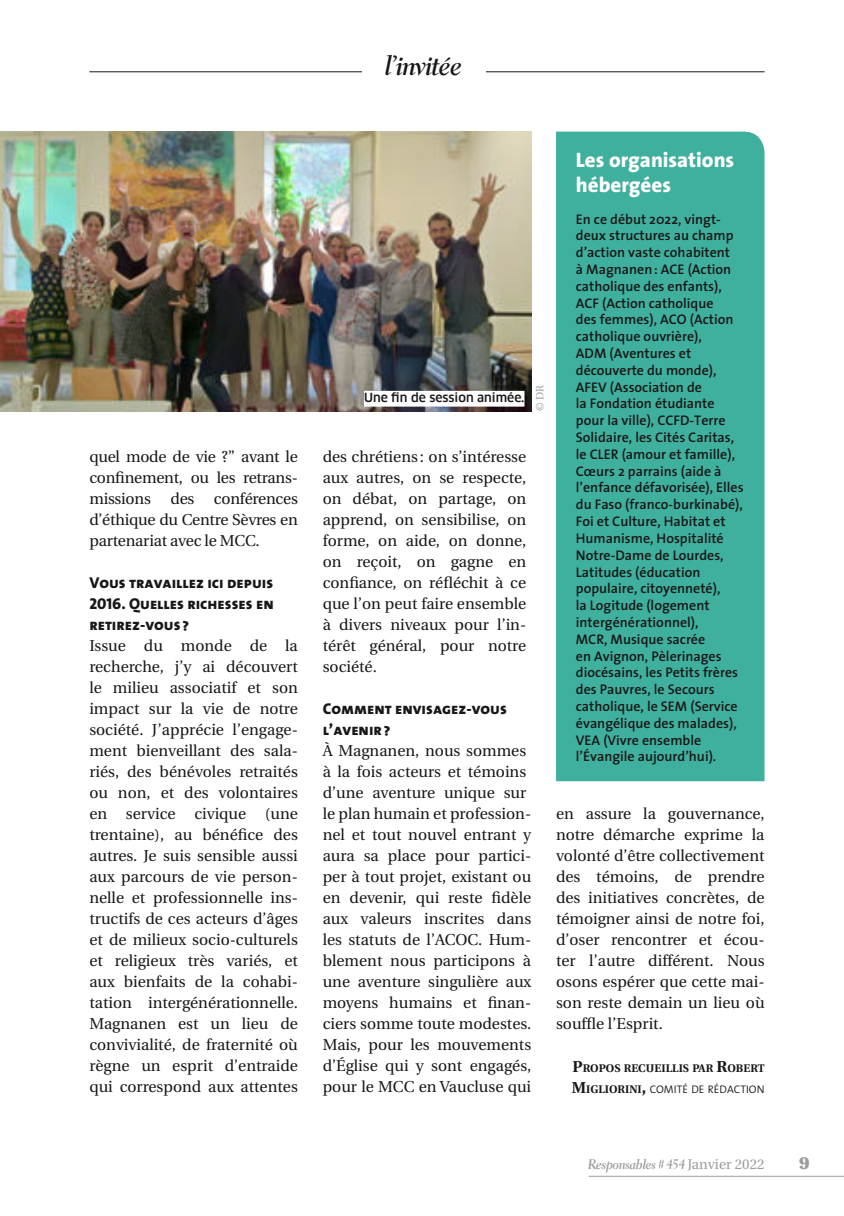
<style>
.page{position:relative;width:844px;height:1216px;background:#fff}
.page>*{position:absolute;margin:0;border:0;box-sizing:border-box;transform-origin:0 0}
.t1{font:28px "Electra LH Bold Cursive Display";color:#181716}
.t2{font:800 21px/25.2px "The Sans";color:#fff}
.t3{font:900 17.5px "Utopia";color:#9c9c9c}
.t4{font:15.75px/21px "Utopia";color:#181716;text-align:justify}
.t5{font:15.75px/21px "The Sans Extra Bold Caps";color:#181716;text-align:justify}
.t6{font:600 14px/16.8px "The Sans";color:#181716}
.t7{font:14px "Electra LH Bold Cursive Display";color:#9c9c9c}
.t8{font:500 12.25px "Clan";color:#181716}
.t9{font:11.03px "The Sans Semi Light Caps";color:#181716}
.t10{font:700 11.03px "Utopia";color:#181716}
.t11{font:10.5px "Utopia";color:#9c9c9c}
.s1{font-size:15.75px}
.s2{font-family:"Utopia";font-weight:700;font-size:15.75px}
.s3{font-family:"Utopia";font-weight:700}
.s4{font-family:"Utopia"}
</style>
<div class="page">
<hr style="left:89px;top:71px;width:675px;height:1px;background:#181716">
<hr style="left:588px;top:1175px;width:255px;height:1px;background:#9c9c9c">
<img style="left:0;top:132px;width:531px;height:279px">
<div style="left:364px;top:391px;width:160px;height:15px;background:#fff"></div>
<div style="left:556px;top:132px;width:208px;height:649px;background:#3faf9e"></div>
<div style="left:361px;top:55px;width:124px;height:51px;background:#fff"></div>
<h1 class="t1" style="left:385px;top:55px;width:78px">l’invitée</h1>
<p class="t4" style="left:89px;top:446px;width:210px">quel mode de vie ?” avant le confinement, ou les retrans&shy;missions des conférences d’éthique du Centre Sèvres en partenariat avec le MCC.</p>
<p class="t5" style="left:89px;top:573px;width:186px">Vous travaillez ici depuis 2016. Quelles richesses en retirez-vous ?</p>
<p class="t4" style="left:89px;top:635px;width:210px">Issue du monde de la recherche, j’y ai découvert le milieu associatif et son impact sur la vie de notre société. J’apprécie l’engage&shy;ment bienveillant des sala&shy;riés, des bénévoles retraités ou non, et des volontaires en service civique (une trentaine), au bénéfice des autres. Je suis sensible aussi aux parcours de vie person&shy;nelle et professionnelle ins&shy;tructifs de ces acteurs d’âges et de milieux socio-culturels et religieux très variés, et aux bienfaits de la cohabi&shy;tation intergénérationnelle.<br>Magnanen est un lieu de convivialité, de fraternité où règne un esprit d’entraide qui correspond aux attentes</p>
<p class="t8" style="left:364px;top:391px;width:162px">Une fin de session animée.</p>
<p class="t11" style="left:534px;top:411px;width:27px;rotate:-90deg">© DR</p>
<p class="t4" style="left:322px;top:446px;width:205px">des chrétiens : on s’intéresse aux autres, on se respecte, on débat, on partage, on apprend, on sensibilise, on forme, on aide, on donne, on reçoit, on gagne en confiance, on réfléchit à ce que l’on peut faire ensemble à divers niveaux pour l’in&shy;térêt général, pour notre société.</p>
<p class="t5" style="left:322px;top:699px;width:186px">Comment envisagez-vous l’avenir ?</p>
<p class="t4" style="left:322px;top:740px;width:210px;text-align:left">À Magnanen, nous sommes à la fois acteurs et témoins d’une aventure unique sur le plan humain et profession&shy;nel et tout nouvel entrant y aura sa place pour partici&shy;per à tout projet, existant ou en devenir, qui reste fidèle aux valeurs inscrites dans les statuts de l’ACOC. Hum&shy;blement nous participons à une aventure singulière aux moyens humains et finan&shy;ciers somme toute modestes.<br>Mais, pour les mouvements d’Église qui y sont engagés, pour le MCC en Vaucluse qui</p>
<h2 class="t2" style="left:575px;top:149px;width:160px">Les organisations hébergées</h2>
<p class="t6" style="left:575px;top:211px;width:169px">En ce début 2022, vingt&shy;deux structures au champ d’action vaste cohabitent<br>à Magnanen : ACE (Action catholique des enfants),<br>ACF (Action catholique<br>des femmes), ACO (Action catholique ouvrière),<br>ADM (Aventures et découverte du monde),<br>AFEV (Association de<br>la Fondation étudiante pour la ville), CCFD-Terre<br>Solidaire, les Cités Caritas, le CLER (amour et famille),<br>Cœurs 2 parrains (aide à l’enfance défavorisée), Elles du Faso (franco-burkinabé),<br>Foi et Culture, Habitat et<br>Humanisme, Hospitalité<br>Notre-Dame de Lourdes,<br>Latitudes (éducation populaire, citoyenneté),<br>la Logitude (logement intergénérationnel),<br>MCR, Musique sacrée<br>en Avignon, Pèlerinages diocésains, les Petits frères des Pauvres, le Secours catholique, le SEM (Service évangélique des malades),<br>VEA (Vivre ensemble l’Évangile aujourd’hui).</p>
<p class="t4" style="left:556px;top:803px;width:210px">en assure la gouvernance, notre démarche exprime la volonté d’être collectivement des témoins, de prendre des initiatives concrètes, de témoigner ainsi de notre foi, d’oser rencontrer et écou&shy;ter l’autre différent. Nous osons espérer que cette mai&shy;son reste demain un lieu où souffle l’Esprit.</p>
<p class="t10" style="left:572px;top:1061px;width:193px"><span class="s1">P</span>ROPOS RECUEILLIS PAR <span class="s1">R</span>OBERT</p>
<p class="t9" style="left:571px;top:1084px;width:194px"><span class="s2">M</span><span class="s3">IGLIORINI</span><span class="s2">,</span> COMITÉ DE RÉDACTION</p>
<p class="t7" style="left:588px;top:1158px;width:178px">Responsables # 454 <span class="s4">Janvier 2022</span></p>
<p class="t3" style="left:798px;top:1152px;width:12px">9</p>
</div>
